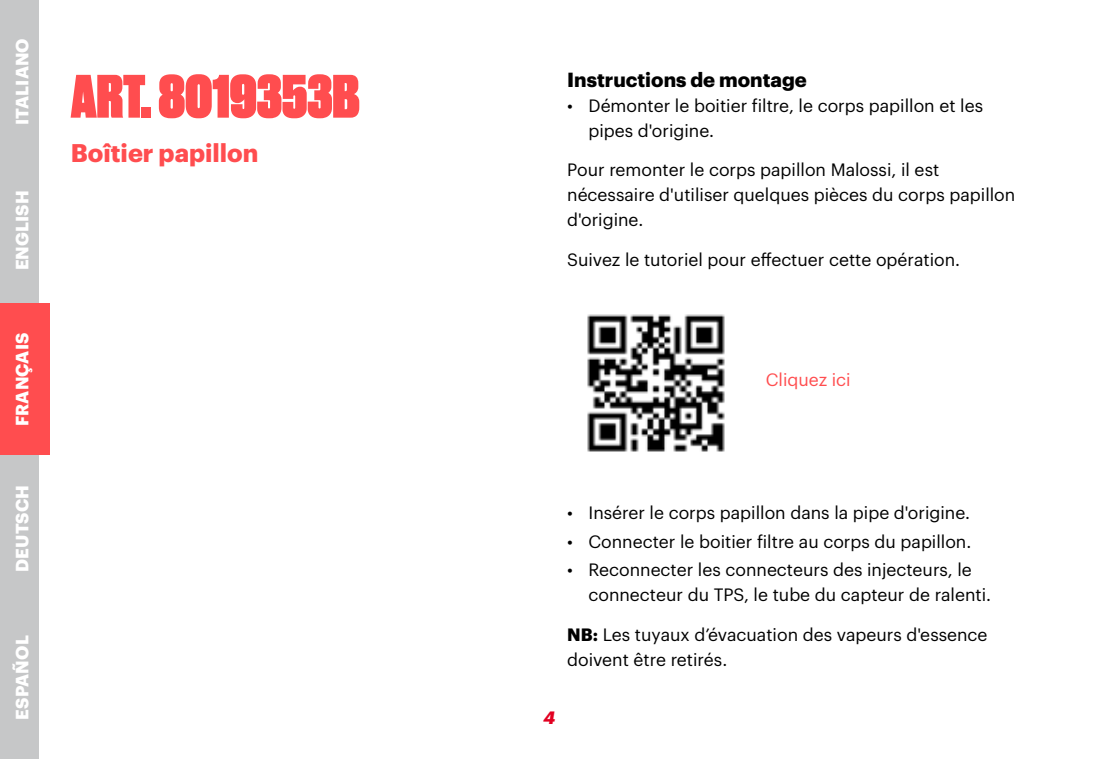
<style>
.page{position:relative;width:1099px;height:759px;background:#fff}
.page>*{position:absolute;margin:0;border:0;box-sizing:border-box;transform-origin:0 0}
.t1{font:57.5px "Druk Super";color:#ff4d4f}
.t2{font:700 25px "Graphik";color:#ff4d4f}
.t3{font:700 20px "Graphik";color:#000}
.t4{font:17.5px/25px "Graphik";color:#000}
.t5{font:700 17.5px "Graphik";letter-spacing:.005em;color:#fff}
.t6{font:17.5px "Graphik";color:#ff4d4f}
.t7{font:italic 700 17.5px "Graphik";color:#e20021}
.s1{font-weight:700}
</style>
<div class="page">
<div style="left:0;top:0;width:39px;height:152px;background:#c6c7c8"></div>
<div style="left:0;top:152px;width:39px;height:151px;background:#c6c7c8"></div>
<div style="left:0;top:303px;width:50px;height:152px;background:#ff4d4f"></div>
<div style="left:0;top:455px;width:39px;height:152px;background:#c6c7c8"></div>
<div style="left:0;top:607px;width:39px;height:151px;background:#c6c7c8"></div>
<img style="left:587px;top:314px;width:138px;height:138px">
<p class="t5" style="left:9px;top:125px;width:88px;rotate:-90deg">ITALIANO</p>
<p class="t5" style="left:9px;top:270px;width:81px;rotate:-90deg">ENGLISH</p>
<p class="t5" style="left:9px;top:426px;width:95px;rotate:-90deg">FRANÇAIS</p>
<p class="t5" style="left:9px;top:571px;width:88px;rotate:-90deg">DEUTSCH</p>
<p class="t5" style="left:9px;top:719px;width:86px;rotate:-90deg">ESPAÑOL</p>
<h1 class="t1" style="left:71px;top:56px;width:290px">ART. 8019353B</h1>
<h2 class="t2" style="left:71px;top:133px;width:189px">Boîtier papillon</h2>
<p class="t3" style="left:567px;top:64px;width:241px">Instructions de montage</p>
<p class="t4" style="left:588px;top:92px;width:396px;text-indent:-21px">• Démonter le boitier filtre, le corps papillon et les pipes d'origine.</p>
<p class="t4" style="left:567px;top:156px;width:449px">Pour remonter le corps papillon Malossi, il est nécessaire d'utiliser quelques pièces du corps papillon d'origine.</p>
<p class="t4" style="left:567px;top:245px;width:394px">Suivez le tutoriel pour effectuer cette opération.</p>
<p class="t6" style="left:765px;top:366px;width:86px">Cliquez ici</p>
<p class="t4" style="left:567px;top:498px;width:404px">• Insérer le corps papillon dans la pipe d'origine.</p>
<p class="t4" style="left:567px;top:527px;width:405px">• Connecter le boitier filtre au corps du papillon.</p>
<p class="t4" style="left:588px;top:556px;width:404px;text-indent:-21px">• Reconnecter les connecteurs des injecteurs, le connecteur du TPS, le tube du capteur de ralenti.</p>
<p class="t4" style="left:567px;top:620px;width:422px"><span class="s1">NB:</span> Les tuyaux d’évacuation des vapeurs d'essence doivent être retirés.</p>
<p class="t7" style="left:543px;top:703px;width:13px">4</p>
</div>
